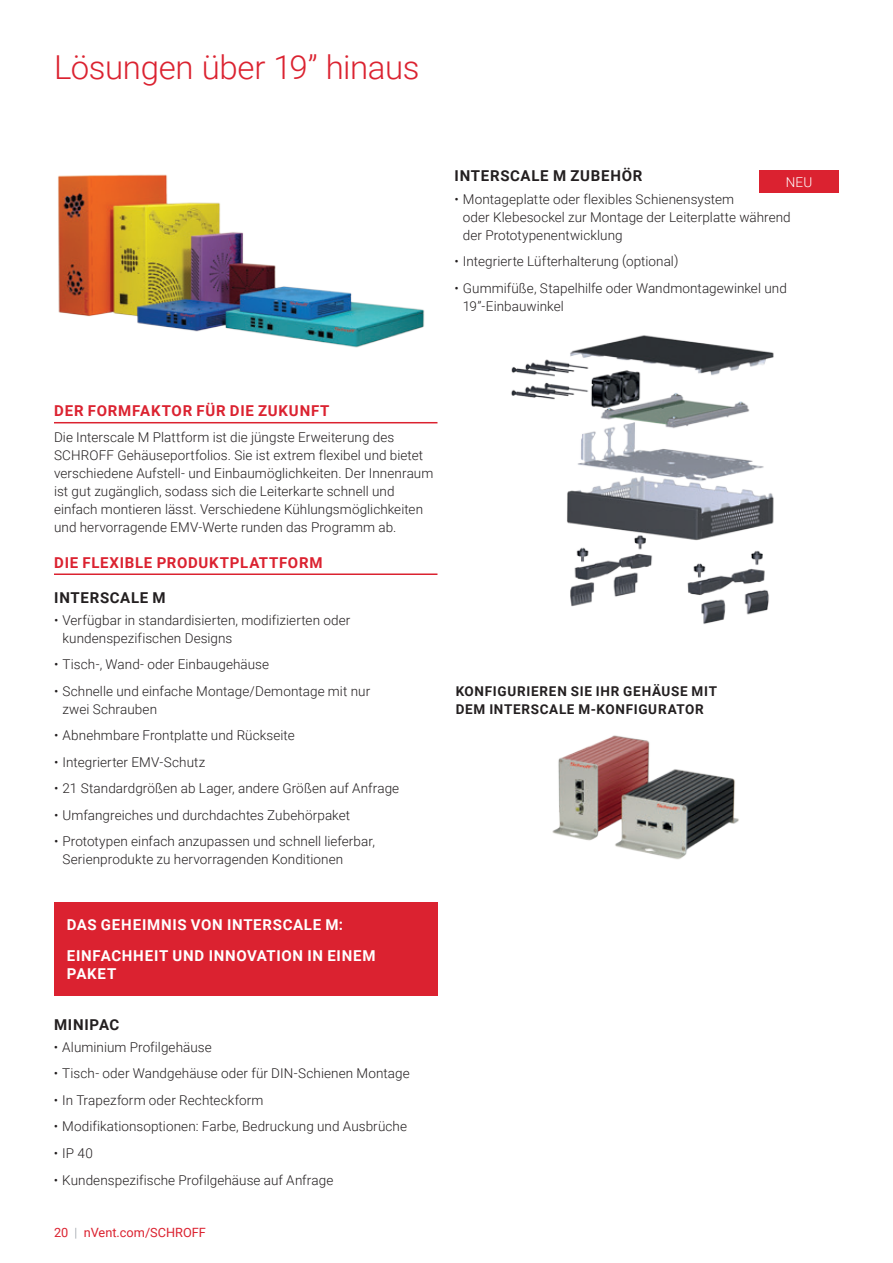
<style>
.page{position:relative;width:893px;height:1263px;background:#fff}
.page>*{position:absolute;margin:0;border:0;box-sizing:border-box;transform-origin:0 0}
.t1{font:300 33px "Roboto";letter-spacing:-.015em;color:#db2230}
.t2{font:700 15px/30.8px "Roboto";letter-spacing:.05em;color:#fff}
.t3{font:700 15px "Roboto";letter-spacing:.05em;color:#db2230}
.t4{font:700 15px "Roboto";letter-spacing:.045em;color:#231f20}
.t5{font:300 13.5px/18px "Roboto";letter-spacing:.005em;color:#231f20}
.t6{font:700 13.5px/18px "Roboto";letter-spacing:.055em;color:#231f20}
.t7{font:300 13.5px "Roboto";color:#fff}
.t8{font:12.75px "Roboto";color:#db2230}
.s1{font-weight:300;color:#8f959e}
</style>
<div class="page">
<hr style="left:54px;top:422px;width:383px;height:1px;background:#db2230">
<hr style="left:54px;top:573px;width:383px;height:2px;background:#db2230">
<img style="left:58px;top:174px;width:367px;height:174px">
<img style="left:511px;top:335px;width:263px;height:289px">
<img style="left:552px;top:735px;width:187px;height:125px">
<div style="left:759px;top:170px;width:80px;height:23px;background:#db2230"></div>
<div style="left:54px;top:902px;width:383px;height:94px;background:#db2230"></div>
<h1 class="t1" style="left:54px;top:44px;width:367px">Lösungen über 19” hinaus</h1>
<p class="t4" style="left:455px;top:165px;width:189px">INTERSCALE M ZUBEHÖR</p>
<p class="t5" style="left:463px;top:189px;width:329px;text-indent:-9px">• Montageplatte oder flexibles Schienensystem<br>oder Klebesockel zur Montage der Leiterplatte während der Prototypenentwicklung</p>
<p class="t5" style="left:454px;top:252px;width:226px">• Integrierte Lüfterhalterung (optional)</p>
<p class="t5" style="left:463px;top:278px;width:325px;text-indent:-9px">• Gummifüße, Stapelhilfe oder Wandmontagewinkel und<br>19”-Einbauwinkel</p>
<p class="t7" style="left:786px;top:172px;width:28px">NEU</p>
<p class="t3" style="left:54px;top:400px;width:277px">DER FORMFAKTOR FÜR DIE ZUKUNFT</p>
<p class="t5" style="left:54px;top:428px;width:381px">Die Interscale M Plattform ist die jüngste Erweiterung des SCHROFF Gehäuseportfolios. Sie ist extrem flexibel und bietet verschiedene Aufstell- und Einbaumöglichkeiten. Der Innenraum ist gut zugänglich, sodass sich die Leiterkarte schnell und einfach montieren lässt. Verschiedene Kühlungsmöglichkeiten und hervorragende EMV-Werte runden das Programm ab.</p>
<p class="t3" style="left:54px;top:552px;width:270px">DIE FLEXIBLE PRODUKTPLATTFORM</p>
<p class="t4" style="left:54px;top:587px;width:113px">INTERSCALE M</p>
<p class="t5" style="left:63px;top:610px;width:289px;text-indent:-9px">• Verfügbar in standardisierten, modifizierten oder kundenspezifischen Designs</p>
<p class="t5" style="left:54px;top:655px;width:217px">• Tisch-, Wand- oder Einbaugehäuse</p>
<p class="t5" style="left:63px;top:681px;width:309px;text-indent:-9px">• Schnelle und einfache Montage/Demontage mit nur zwei Schrauben</p>
<p class="t5" style="left:54px;top:726px;width:242px">• Abnehmbare Frontplatte und Rückseite</p>
<p class="t5" style="left:54px;top:752px;width:153px">• Integrierter EMV-Schutz</p>
<p class="t5" style="left:54px;top:779px;width:347px">• 21 Standardgrößen ab Lager, andere Größen auf Anfrage</p>
<p class="t5" style="left:54px;top:805px;width:298px">• Umfangreiches und durchdachtes Zubehörpaket</p>
<p class="t5" style="left:63px;top:832px;width:314px;text-indent:-9px">• Prototypen einfach anzupassen und schnell lieferbar,<br>Serienprodukte zu hervorragenden Konditionen</p>
<p class="t2" style="left:67px;top:909px;width:310px">DAS GEHEIMNIS VON INTERSCALE M:<br>EINFACHHEIT UND INNOVATION IN EINEM</p>
<p class="t2" style="left:67px;top:958px;width:51px">PAKET</p>
<p class="t4" style="left:54px;top:1014px;width:67px">MINIPAC</p>
<p class="t5" style="left:54px;top:1038px;width:159px">• Aluminium Profilgehäuse</p>
<p class="t5" style="left:54px;top:1064px;width:357px">• Tisch- oder Wandgehäuse oder für DIN-Schienen Montage</p>
<p class="t5" style="left:54px;top:1091px;width:211px">• In Trapezform oder Rechteckform</p>
<p class="t5" style="left:54px;top:1117px;width:355px">• Modifikationsoptionen: Farbe, Bedruckung und Ausbrüche</p>
<p class="t5" style="left:54px;top:1144px;width:41px">• IP 40</p>
<p class="t5" style="left:54px;top:1170px;width:281px">• Kundenspezifische Profilgehäuse auf Anfrage</p>
<p class="t8" style="left:54px;top:1223px;width:153px">20 <span class="s1">|</span> nVent.com/SCHROFF</p>
<p class="t6" style="left:456px;top:682px;width:263px">KONFIGURIEREN SIE IHR GEHÄUSE MIT<br>DEM INTERSCALE M-KONFIGURATOR</p>
</div>
